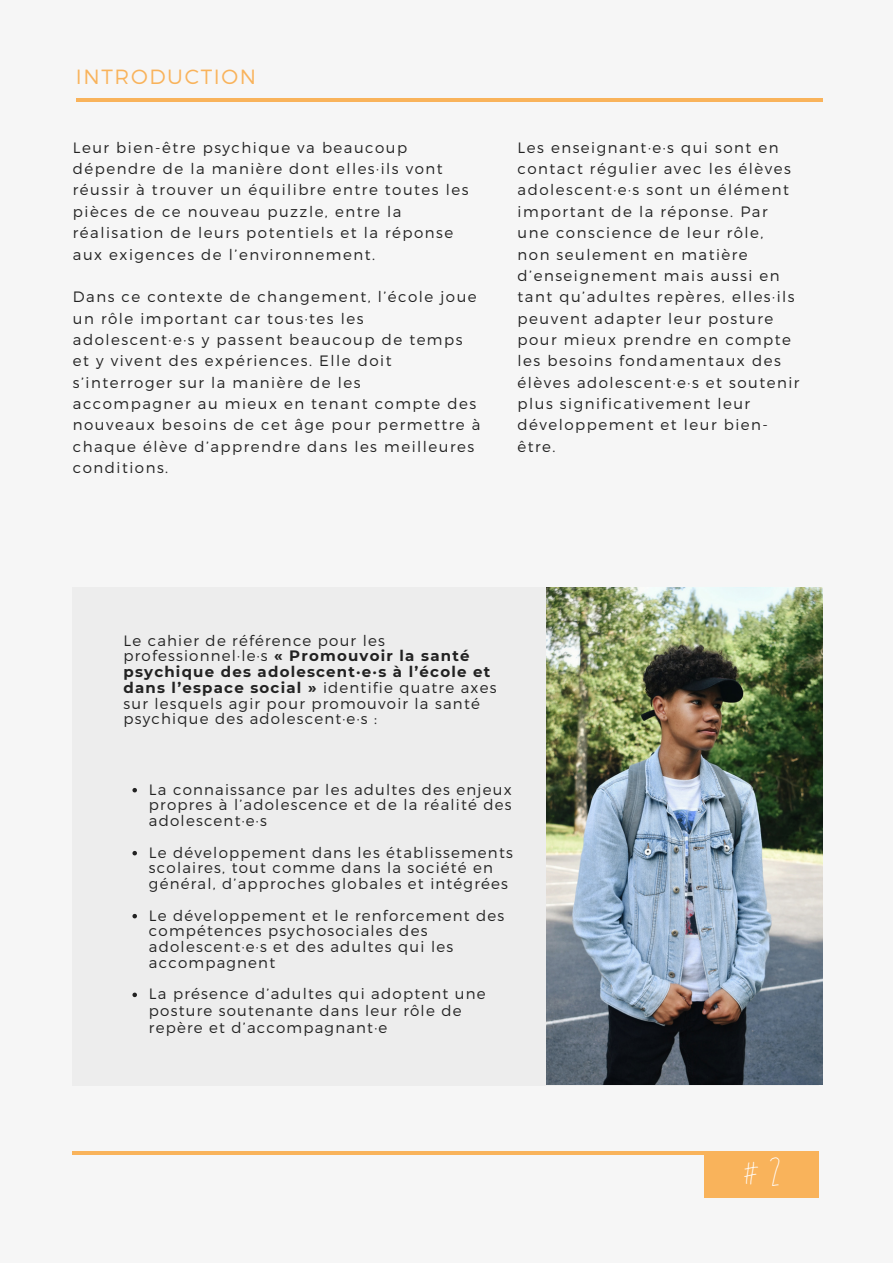
<style>
.page{position:relative;width:893px;height:1264px;background:#fff}
.page>*{position:absolute;margin:0;border:0;box-sizing:border-box;transform-origin:0 0}
.t1{font:42px "Brain Flower";color:#fff}
.t2{font:300 20.55px "Montserrat";letter-spacing:.08em;color:#f9b35b}
.t3{font:300 15px/21.3px "Montserrat";letter-spacing:.1em;color:#222}
.t4{font:300 15px/15.8px "Montserrat";letter-spacing:.08em;color:#222}
.s1{font-weight:700}
</style>
<div class="page">
<div style="left:0;top:0;width:892px;height:1262px;background:#f6f6f6"></div>
<div style="left:704px;top:1151px;width:114px;height:46px;background:#f9b35b"></div>
<hr style="left:72px;top:1151px;width:747px;height:3px;background:#f9b35b">
<div style="left:72px;top:587px;width:747px;height:498px;background:#ededed"></div>
<img style="left:546px;top:587px;width:276px;height:497px">
<hr style="left:76px;top:99px;width:746px;height:3px;background:#f9b35b">
<svg style="left:132px;top:788px;width:5px;height:4px"></svg>
<svg style="left:132px;top:851px;width:5px;height:4px"></svg>
<svg style="left:132px;top:913px;width:5px;height:5px"></svg>
<svg style="left:132px;top:992px;width:5px;height:5px"></svg>
<h2 class="t2" style="left:76px;top:64px;width:182px">INTRODUCTION</h2>
<p class="t3" style="left:73px;top:136px;width:397px">Leur bien-être psychique va beaucoup dépendre de la manière dont elles·ils vont réussir à trouver un équilibre entre toutes les pièces de ce nouveau puzzle, entre la réalisation de leurs potentiels et la réponse aux exigences de l’environnement.</p>
<p class="t3" style="left:73px;top:285px;width:409px">Dans ce contexte de changement, l’école joue un rôle important car tous·tes les adolescent·e·s y passent beaucoup de temps et y vivent des expériences. Elle doit s’interroger sur la manière de les accompagner au mieux en tenant compte des nouveaux besoins de cet âge pour permettre à chaque élève d’apprendre dans les meilleures conditions.</p>
<p class="t3" style="left:517px;top:136px;width:283px">Les enseignant·e·s qui sont en contact régulier avec les élèves adolescent·e·s sont un élément important de la réponse. Par une conscience de leur rôle,<br>non seulement en matière d’enseignement mais aussi en tant qu’adultes repères, elles·ils peuvent adapter leur posture pour mieux prendre en compte les besoins fondamentaux des élèves adolescent·e·s et soutenir plus significativement leur développement et leur bien&shy;être.</p>
<p class="t4" style="left:123px;top:631px;width:374px">Le cahier de référence pour les professionnel·le·s <span class="s1">« Promouvoir la santé psychique des adolescent·e·s à l’école et dans l’espace social »</span> identifie quatre axes sur lesquels agir pour promouvoir la santé psychique des adolescent·e·s :</p>
<p class="t3" style="left:149px;top:780px;width:364px;line-height:15.8px;text-align:justify">La connaissance par les adultes des enjeux propres à l’adolescence et de la réalité des adolescent·e·s</p>
<p class="t4" style="left:149px;top:843px;width:365px">Le développement dans les établissements scolaires, tout comme dans la société en général, d’approches globales et intégrées</p>
<p class="t4" style="left:149px;top:906px;width:357px">Le développement et le renforcement des compétences psychosociales des adolescent·e·s et des adultes qui les accompagnent</p>
<p class="t4" style="left:149px;top:984px;width:338px;line-height:16.8px">La présence d’adultes qui adoptent une posture soutenante dans leur rôle de repère et d’accompagnant·e</p>
<h1 class="t1" style="left:741px;top:1150px;width:41px">#2</h1>
</div>
